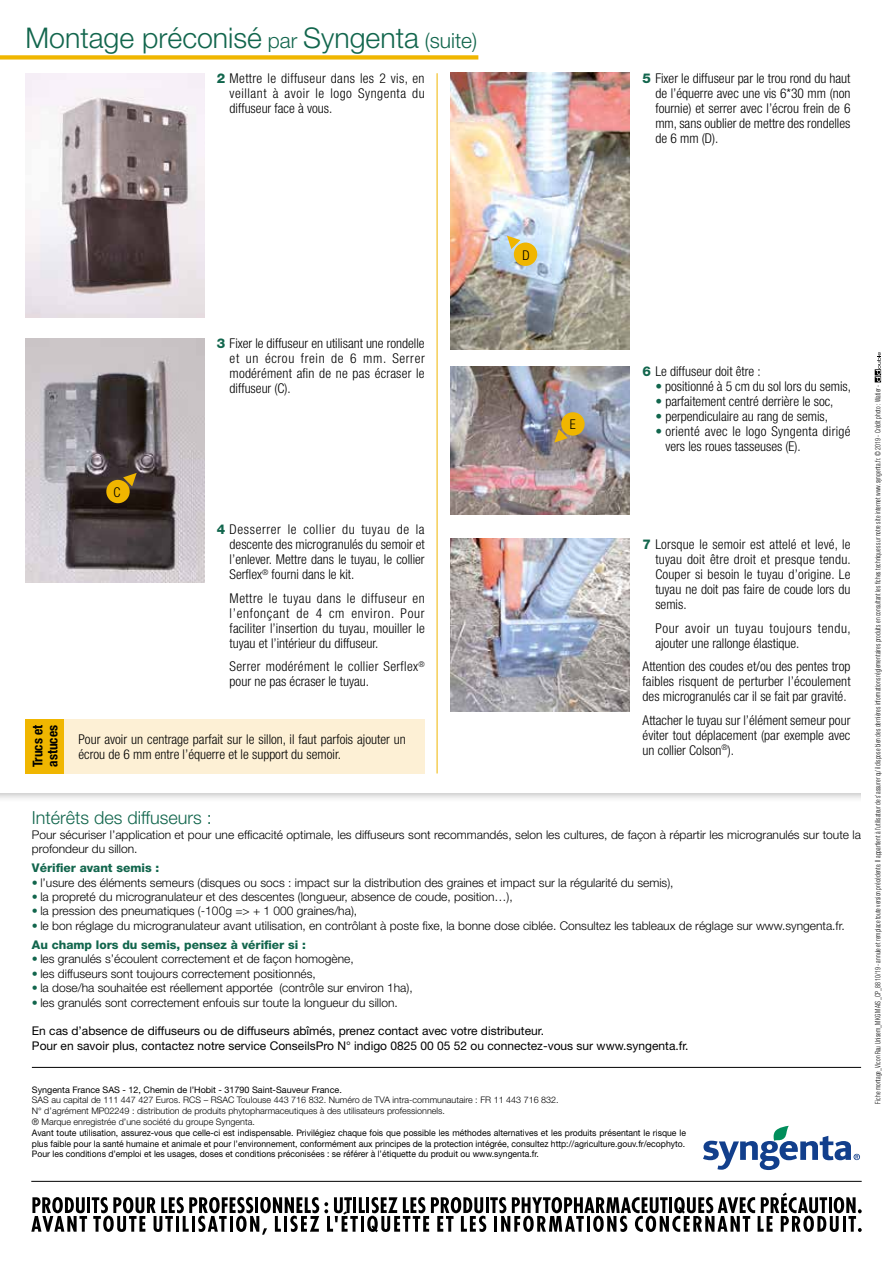
<style>
.page{position:relative;width:893px;height:1263px;background:#fff}
.page>*{position:absolute;margin:0;border:0;box-sizing:border-box;transform-origin:0 0}
.t1{font:300 28.5px "Helvetica Neue LT";color:#12664d}
.t2{font:300 18px "Helvetica Neue LT";color:#12664d}
.t3{font:300 condensed 13.5px/15px "Helvetica Neue LT";color:#000;text-align:justify}
.t4{font:300 condensed 13.5px/15px "Helvetica Neue LT";letter-spacing:.02em;color:#000}
.t5{font:300 condensed 13.5px/15px "Helvetica Neue LT";letter-spacing:.025em;color:#000}
.t6{font:700 condensed 13.5px/15px "Helvetica Neue LT";color:#000}
.t7{font:300 12px/14.4px "Helvetica Neue LT";color:#000}
.t8{font:12px/14.4px "Helvetica Neue LT";color:#000}
.t9{font:800 12px "Helvetica Neue LT";color:#12664d}
.t10{font:9px/10.8px "Helvetica Neue LT";color:#000;text-align:justify;scale:.96 1}
.t11{font:300 9px/10.8px "Helvetica Neue LT";color:#000}
.t12{font:9px "Helvetica Neue LT";color:#000}
.t13{font:300 condensed 7.5px "Helvetica Neue LT";letter-spacing:.015em;color:#000;scale:.8 1}
.s1{font-size:21px}
.s2{font-weight:800;font-stretch:normal;color:#12664d}
.s3{color:#12664d}
.s4{font-weight:800;color:#12664d}
</style>
<div class="page">
<div style="left:0;top:55px;width:478px;height:5px;background:#f0b600"></div>
<img style="left:26px;top:73px;width:178px;height:245px">
<img style="left:26px;top:338px;width:178px;height:245px">
<img style="left:451px;top:72px;width:178px;height:278px">
<img style="left:451px;top:367px;width:178px;height:147px">
<img style="left:451px;top:539px;width:178px;height:172px">
<svg style="left:105px;top:473px;width:32px;height:31px"></svg>
<svg style="left:507px;top:236px;width:31px;height:31px"></svg>
<svg style="left:554px;top:411px;width:32px;height:32px"></svg>
<hr style="left:437px;top:73px;width:1px;height:700px;background:#f0b600">
<div style="left:53px;top:719px;width:372px;height:54px;background:#fdf0d5"></div>
<div style="left:26px;top:719px;width:38px;height:54px;background:#f0b600"></div>
<svg style="left:31px;top:1193px;width:831px;height:42px"></svg>
<hr style="left:31px;top:1181px;width:831px;height:1px;background:#000">
<svg style="left:703px;top:1126px;width:157px;height:44px"></svg>
<svg style="left:875px;top:352px;width:6px;height:30px"></svg>
<hr style="left:32px;top:1067px;width:829px;height:1px;background:#000">
<h1 class="t1" style="left:26px;top:20px;width:453px">Montage préconisé <span class="s1">par</span> Syngenta <span class="s1">(suite)</span></h1>
<p class="t3" style="left:230px;top:71px;width:197px;text-indent:-13px"><span class="s2">2</span> Mettre le diffuseur dans les 2 vis, en veillant à avoir le logo Syngenta du diffuseur face à vous.</p>
<p class="t3" style="left:655px;top:71px;width:197px;text-indent:-13px"><span class="s2">5</span> Fixer le diffuseur par le trou rond du haut de l’équerre avec une vis 6*30 mm (non fournie) et serrer avec l’écrou frein de 6 mm, sans oublier de mettre des rondelles de 6 mm (D).</p>
<p class="t3" style="left:522px;top:247px;width:9px">D</p>
<p class="t3" style="left:230px;top:336px;width:197px;text-indent:-13px"><span class="s2">3</span> Fixer le diffuseur en utilisant une rondelle et un écrou frein de 6 mm. Serrer modérément afin de ne pas écraser le diffuseur (C).</p>
<p class="t6" style="left:30px;top:767px;width:44px;rotate:-90deg">Trucs et astuces</p>
<p class="t3" style="left:114px;top:485px;width:9px">C</p>
<p class="t3" style="left:230px;top:522px;width:197px;text-indent:-13px"><span class="s2">4</span> Desserrer le collier du tuyau de la descente des microgranulés du semoir et l’enlever. Mettre dans le tuyau, le collier Serflex<sup>®</sup> fourni dans le kit.</p>
<p class="t3" style="left:230px;top:590px;width:197px">Mettre le tuyau dans le diffuseur en l’enfonçant de 4 cm environ. Pour faciliter l’insertion du tuyau, mouiller le tuyau et l’intérieur du diffuseur.</p>
<p class="t5" style="left:230px;top:659px;width:197px">Serrer modérément le collier Serflex<sup>® </sup>pour ne pas écraser le tuyau.</p>
<p class="t3" style="left:78px;top:731px;width:329px">Pour avoir un centrage parfait sur le sillon, il faut parfois ajouter un écrou de 6 mm entre l’équerre et le support du semoir.</p>
<p class="t3" style="left:570px;top:417px;width:7px">E</p>
<p class="t3" style="left:643px;top:363px;width:120px"><span class="s2">6</span> Le diffuseur doit être :</p>
<p class="t3" style="left:655px;top:378px;width:197px"><span class="s3">•</span> positionné à 5 cm du sol lors du semis,</p>
<p class="t3" style="left:655px;top:393px;width:180px"><span class="s3">•</span> parfaitement centré derrière le soc,</p>
<p class="t3" style="left:655px;top:408px;width:174px"><span class="s3">•</span> perpendiculaire au rang de semis,</p>
<p class="t4" style="left:665px;top:423px;width:187px;text-indent:-10px"><span class="s3">•</span> orienté avec le logo Syngenta dirigé vers les roues tasseuses (E).</p>
<p class="t3" style="left:655px;top:537px;width:197px;text-indent:-13px"><span class="s2">7</span> Lorsque le semoir est attelé et levé, le tuyau doit être droit et presque tendu.<br>Couper si besoin le tuyau d’origine. Le tuyau ne doit pas faire de coude lors du semis.</p>
<p class="t4" style="left:655px;top:620px;width:197px">Pour avoir un tuyau toujours tendu, ajouter une rallonge élastique.</p>
<p class="t3" style="left:643px;top:659px;width:209px">Attention des coudes et/ou des pentes trop faibles risquent de perturber l’écoulement des microgranulés car il se fait par gravité.</p>
<p class="t3" style="left:643px;top:712px;width:209px">Attacher le tuyau sur l’élément semeur pour éviter tout déplacement (par exemple avec un collier Colson<sup>®</sup>).</p>
<h2 class="t2" style="left:32px;top:807px;width:182px">Intérêts des diffuseurs :</h2>
<p class="t7" style="left:32px;top:827px;width:831px">Pour sécuriser l’application et pour une efficacité optimale, les diffuseurs sont recommandés, selon les cultures, de façon à répartir les microgranulés sur toute la profondeur du sillon.</p>
<p class="t9" style="left:32px;top:861px;width:129px">Vérifier avant semis :</p>
<p class="t7" style="left:32px;top:875px;width:643px"><span class="s3">•</span> l’usure des éléments semeurs (disques ou socs : impact sur la distribution des graines et impact sur la régularité du semis),</p>
<p class="t7" style="left:32px;top:889px;width:482px"><span class="s3">•</span> la propreté du microgranulateur et des descentes (longueur, absence de coude, position…),</p>
<p class="t7" style="left:32px;top:904px;width:327px"><span class="s3">•</span> la pression des pneumatiques (-100g =&gt; + 1 000 graines/ha),</p>
<p class="t7" style="left:32px;top:916px;width:814px;line-height:19.2px"><span class="s3">•</span> le bon réglage du microgranulateur avant utilisation, en contrôlant à poste fixe, la bonne dose ciblée. Consultez les tableaux de réglage sur www.syngenta.fr.<br><span class="s4">Au champ lors du semis, pensez à vérifier si :</span></p>
<p class="t7" style="left:32px;top:952px;width:323px"><span class="s3">•</span> les granulés s’écoulent correctement et de façon homogène,</p>
<p class="t7" style="left:32px;top:966px;width:285px"><span class="s3">•</span> les diffuseurs sont toujours correctement positionnés,</p>
<p class="t7" style="left:32px;top:980px;width:382px"><span class="s3">•</span> la dose/ha souhaitée est réellement apportée (contrôle sur environ 1ha),</p>
<p class="t7" style="left:32px;top:995px;width:367px"><span class="s3">•</span> les granulés sont correctement enfouis sur toute la longueur du sillon.</p>
<p class="t8" style="left:32px;top:1024px;width:658px">En cas d’absence de diffuseurs ou de diffuseurs abîmés, prenez contact avec votre distributeur.<br>Pour en savoir plus, contactez notre service ConseilsPro N° indigo 0825 00 05 52 ou connectez-vous sur www.syngenta.fr.</p>
<p class="t12" style="left:32px;top:1084px;width:311px">Syngenta France SAS - 12, Chemin de l’Hobit - 31790 Saint-Sauveur France.</p>
<p class="t11" style="left:32px;top:1094px;width:528px">SAS au capital de 111 447 427 Euros. RCS – RSAC Toulouse 443 716 832. Numéro de TVA intra-communautaire : FR 11 443 716 832.<br>N° d’agrément MP02249 : distribution de produits phytopharmaceutiques à des utilisateurs professionnels.<br>® Marque enregistrée d’une société du groupe Syngenta.</p>
<p class="t10" style="left:32px;top:1127px;width:683px">Avant toute utilisation, assurez-vous que celle-ci est indispensable. Privilégiez chaque fois que possible les méthodes alternatives et les produits présentant le risque le plus faible pour la santé humaine et animale et pour l’environnement, conformément aux principes de la protection intégrée, consultez http://agriculture.gouv.fr/ecophyto.<br>Pour les conditions d’emploi et les usages, doses et conditions préconisées : se référer à l’étiquette du produit ou www.syngenta.fr.</p>
<p class="t13" style="left:874px;top:1103px;width:900px;rotate:-90deg">Fiche montage_Vicon Rau Unisem_MKG MAIS_CP_88 10/19 - annule et remplace toute version précédente. Il appartient à l’utilisateur de s’assurer qu’il dispose bien des dernières informations réglementaires produits en consultant les fiches techniques sur notre site internet www.syngenta.fr. © 2019 - Crédit photo : Watier -</p>
</div>
